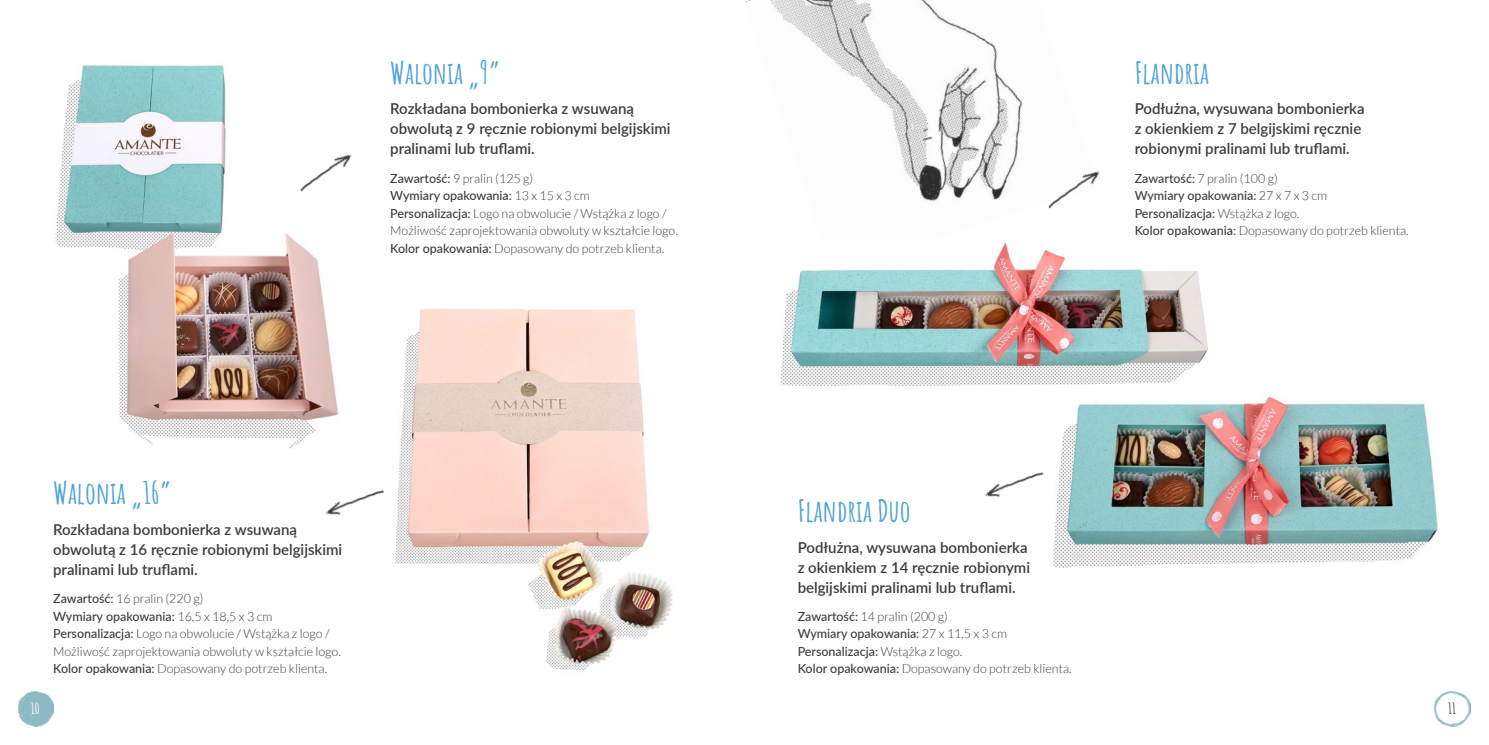
<style>
.page{position:relative;width:1489px;height:745px;background:#fff}
.page>*{position:absolute;margin:0;border:0;box-sizing:border-box;transform-origin:0 0}
.t1{font:700 30px "Amatic SC";color:#4ea2da}
.t2{font:600 15px/20px "Lato";color:#3c3c3b}
.t3{font:700 15px "Amatic SC";color:#fff}
.t4{font:700 15px "Amatic SC";color:#3c3c3b}
.t5{font:300 12.5px/17.5px "Lato";color:#3c3c3b}
.s1{font-weight:500}
</style>
<div class="page">
<img style="left:745px;top:0;width:278px;height:201px">
<img style="left:55px;top:65px;width:283px;height:384px">
<img style="left:780px;top:242px;width:428px;height:144px">
<img style="left:395px;top:309px;width:278px;height:362px">
<img style="left:1053px;top:396px;width:385px;height:172px">
<img style="left:296px;top:151px;width:56px;height:42px">
<img style="left:1048px;top:171px;width:52px;height:38px">
<img style="left:326px;top:490px;width:58px;height:25px">
<img style="left:985px;top:472px;width:59px;height:25px">
<img style="left:19px;top:691px;width:34px;height:34px">
<img style="left:1434px;top:691px;width:36px;height:35px">
<h1 class="t1" style="left:390px;top:49px;width:111px">Walonia „9”</h1>
<p class="t2" style="left:390px;top:98px;width:282px">Rozkładana bombonierka z wsuwaną obwolutą z 9 ręcznie robionymi belgijskimi pralinami lub truflami.</p>
<p class="t5" style="left:390px;top:169px;width:289px"><span class="s1">Zawartość:</span> 9 pralin (125 g)<br><span class="s1">Wymiary opakowania:</span> 13 x 15 x 3 cm<br><span class="s1">Personalizacja:</span> Logo na obwolucie / Wstążka z logo / Możliwość zaprojektowania obwoluty w kształcie logo.<br><span class="s1">Kolor opakowania:</span> Dopasowany do potrzeb klienta.</p>
<h1 class="t1" style="left:53px;top:470px;width:119px">Walonia „16”</h1>
<p class="t2" style="left:53px;top:518px;width:290px">Rozkładana bombonierka z wsuwaną obwolutą z 16 ręcznie robionymi belgijskimi pralinami lub truflami.</p>
<p class="t5" style="left:53px;top:589px;width:289px"><span class="s1">Zawartość:</span> 16 pralin (220 g)<br><span class="s1">Wymiary opakowania:</span> 16,5 x 18,5 x 3 cm <span class="s1">Personalizacja:</span> Logo na obwolucie / Wstążka z logo / Możliwość zaprojektowania obwoluty w kształcie logo.<br><span class="s1">Kolor opakowania:</span> Dopasowany do potrzeb klienta.</p>
<h1 class="t1" style="left:1134px;top:49px;width:76px">Flandria</h1>
<p class="t2" style="left:1134px;top:98px;width:231px">Podłużna, wysuwana bombonierka z okienkiem z 7 belgijskimi ręcznie robionymi pralinami lub truflami.</p>
<p class="t5" style="left:1134px;top:169px;width:275px"><span class="s1">Zawartość:</span> 7 pralin (100 g)<br><span class="s1">Wymiary opakowania:</span> 27 x 7 x 3 cm <span class="s1">Personalizacja:</span> Wstążka z logo.<br><span class="s1">Kolor opakowania:</span> Dopasowany do potrzeb klienta.</p>
<h1 class="t1" style="left:797px;top:487px;width:114px">Flandria Duo</h1>
<p class="t2" style="left:797px;top:536px;width:234px">Podłużna, wysuwana bombonierka z okienkiem z 14 ręcznie robionymi belgijskimi pralinami lub truflami.</p>
<p class="t5" style="left:797px;top:607px;width:275px"><span class="s1">Zawartość:</span> 14 pralin (200 g)<br><span class="s1">Wymiary opakowania:</span> 27 x 11,5 x 3 cm <span class="s1">Personalizacja:</span> Wstążka z logo.<br><span class="s1">Kolor opakowania:</span> Dopasowany do potrzeb klienta.</p>
<p class="t3" style="left:31px;top:696px;width:10px">10</p>
<p class="t4" style="left:1447px;top:696px;width:10px">11</p>
</div>
